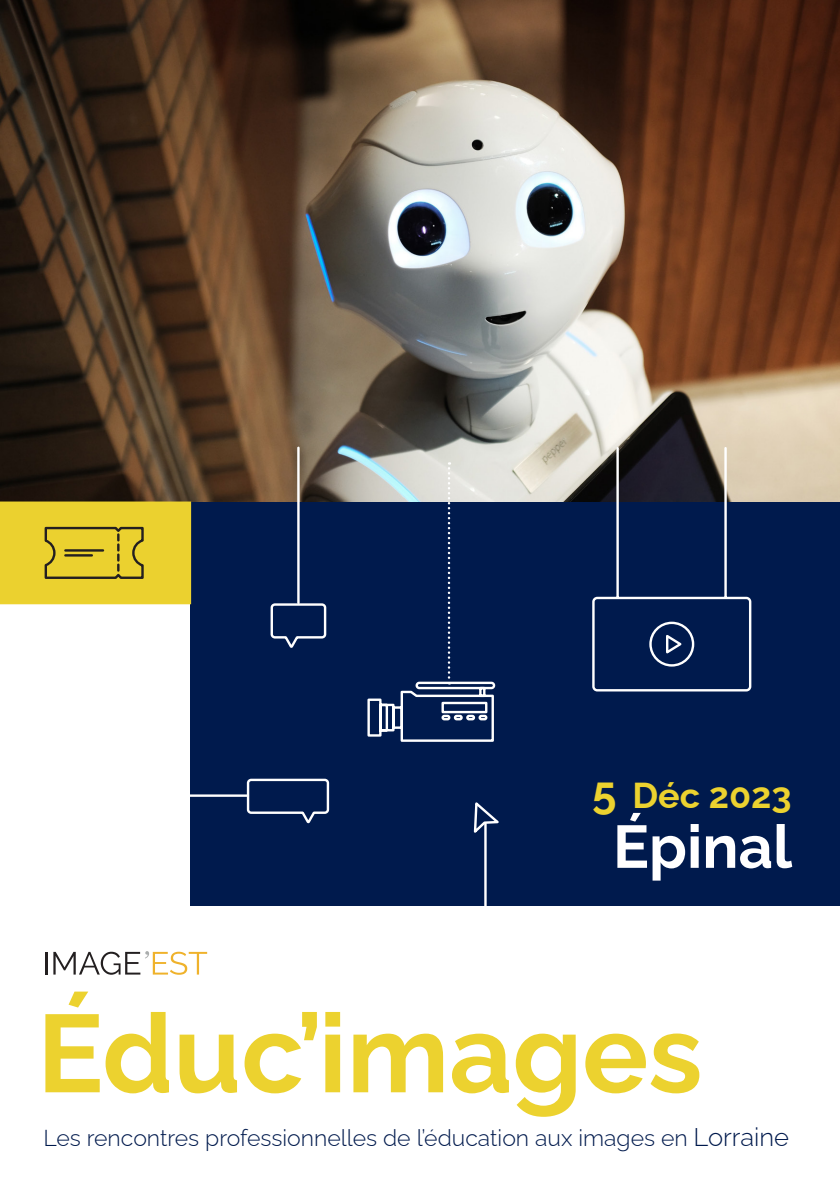
<style>
.page{position:relative;width:840px;height:1191px;background:#fff}
.page>*{position:absolute;margin:0;border:0;box-sizing:border-box;transform-origin:0 0}
.t1{font:700 110px "Raleway";color:#ecd22f}
.t2{font:700 60px "Raleway";color:#fff}
.t3{font:700 44px "Raleway";color:#ecd22f}
.t4{font:700 36px "Raleway";color:#ecd22f}
.t5{font:300 23px "Raleway";color:#001a4d}
.s1{font-size:25.6px}
</style>
<div class="page">
<img style="left:0;top:0;width:839px;height:502px">
<div style="left:190px;top:502px;width:649px;height:404px;background:#001a4d"></div>
<svg style="left:246px;top:778px;width:84px;height:46px"></svg>
<svg style="left:270px;top:602px;width:57px;height:46px"></svg>
<svg style="left:590px;top:446px;width:162px;height:246px"></svg>
<svg style="left:473px;top:802px;width:26px;height:35px"></svg>
<svg style="left:366px;top:462px;width:130px;height:280px"></svg>
<hr style="left:484px;top:823px;width:2px;height:87px;background:#fff">
<hr style="left:161px;top:794px;width:87px;height:3px;background:#fff">
<hr style="left:297px;top:448px;width:2px;height:155px;background:#fff">
<svg style="left:0;top:501px;width:191px;height:103px"></svg>
<hr style="left:45px;top:952px;width:3px;height:22px;background:#231f20">
<svg style="left:53px;top:951px;width:154px;height:23px"></svg>
<p class="t4" style="left:632px;top:767px;width:161px">Déc 2023</p>
<p class="t3" style="left:592px;top:757px;width:26px">5</p>
<p class="t2" style="left:612px;top:798px;width:180px">Épinal</p>
<p class="t1" style="left:37px;top:965px;width:666px">Éduc’images</p>
<p class="t5" style="left:43px;top:1119px;width:746px">Les rencontres professionnelles de l’éducation aux images en <span class="s1">Lorraine</span></p>
</div>
